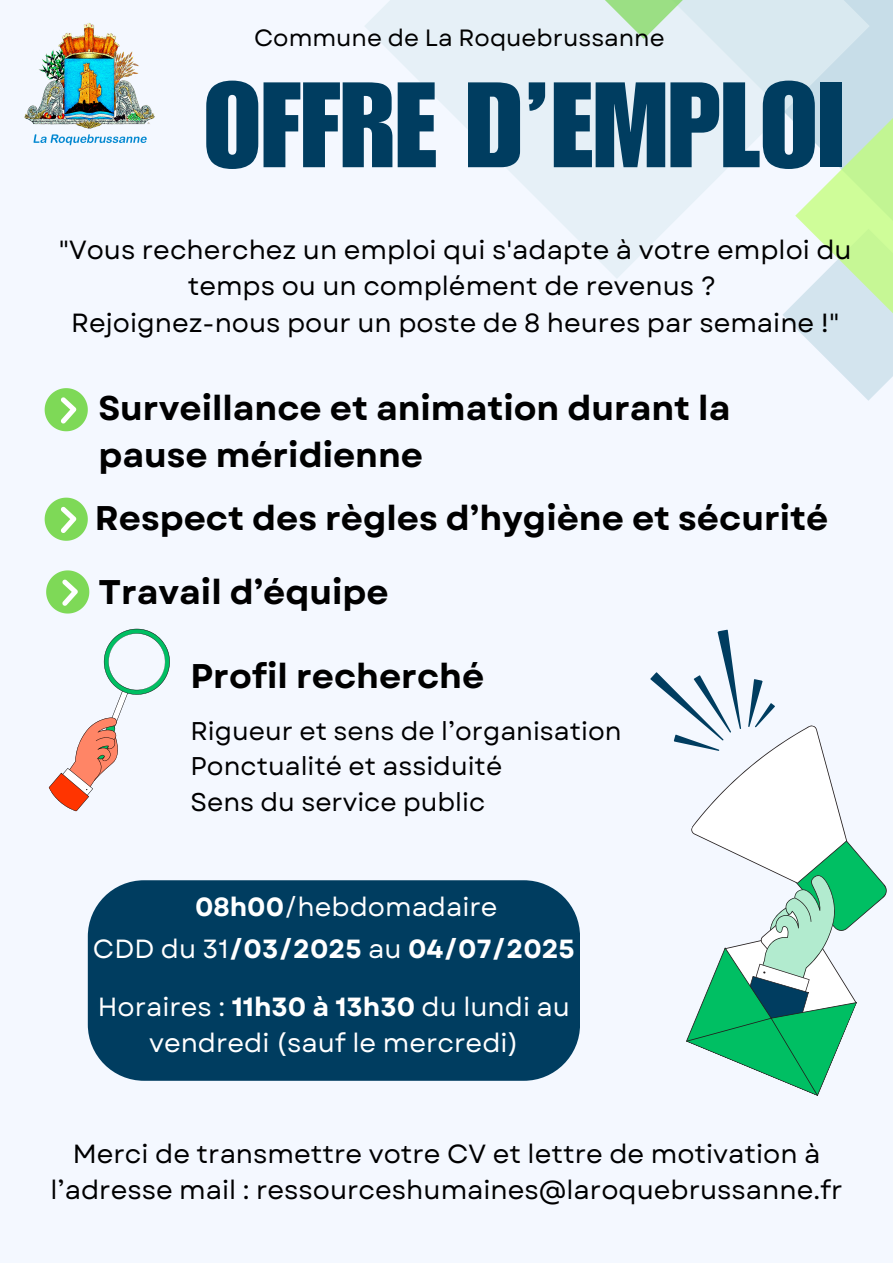
<style>
.page{position:relative;width:893px;height:1263px;background:#f4f8ff}
.page>*{position:absolute;margin:0;border:0;box-sizing:border-box;transform-origin:0 0}
.t1{font:118.8px "Impact LT Std";color:#003d60}
.t2{font:700 34.2px/47.6px "Garet";color:#000}
.t3{font:26.25px/36.6px "Garet";color:#000;text-align:center}
.t4{font:26.25px/36.6px "Garet";color:#fff;text-align:center}
.t5{font:700 26.25px "Garet";color:#fff}
.t6{font:25.58px/35.7px "Garet";color:#000}
.t7{font:23.55px "Garet";color:#000}
.s1{font-weight:700}
.s2{font-weight:400}
</style>
<div class="page">
<svg style="left:45px;top:388px;width:43px;height:43px"></svg>
<svg style="left:45px;top:498px;width:43px;height:43px"></svg>
<div style="left:88px;top:880px;width:492px;height:201px;background:#003d60;border-radius:56px"></div>
<svg style="left:650px;top:629px;width:237px;height:467px"></svg>
<svg style="left:783px;top:46px;width:110px;height:355px"></svg>
<svg style="left:365px;top:0;width:504px;height:279px"></svg>
<svg style="left:515px;top:0;width:257px;height:39px"></svg>
<img style="left:24px;top:23px;width:130px;height:123px">
<svg style="left:46px;top:570px;width:124px;height:242px"></svg>
<p class="t7" style="left:254px;top:21px;width:412px">Commune de La Roquebrussanne</p>
<p class="t1" style="left:204px;top:82px;width:641px">OFFRE D’EMPLOI</p>
<h1 class="t3" style="left:59px;top:231px;width:794px">"Vous recherchez un emploi qui s'adapte à votre emploi du temps ou un complément de revenus ?<br>Rejoignez-nous pour un poste de 8 heures par semaine !"</h1>
<p class="t2" style="left:98px;top:384px;width:633px">Surveillance et animation durant la pause méridienne</p>
<h3 class="t2" style="left:95px;top:495px;width:735px">Respect des règles d’hygiène et sécurité</h3>
<p class="t2" style="left:98px;top:568px;width:292px">Travail d’équipe</p>
<p class="t2" style="left:190px;top:652px;width:295px">Profil recherché</p>
<h2 class="t6" style="left:190px;top:713px;width:432px">Rigueur et sens de l’organisation<br>Ponctualité et assiduité<br>Sens du service public</h2>
<p class="t4" style="left:195px;top:888px;width:304px"><span class="s1">08h00</span>/hebdomadaire</p>
<h2 class="t5" style="left:93px;top:930px;width:483px"><span class="s2">CDD du 31</span>/03/2025 <span class="s2">au</span> 04/07/2025</h2>
<p class="t4" style="left:98px;top:988px;width:474px">Horaires : <span class="s1">11h30 à 13h30</span> du lundi au vendredi (sauf le mercredi)</p>
<h2 class="t3" style="left:51px;top:1135px;width:793px">Merci de transmettre votre CV et lettre de motivation à l’adresse mail : ressourceshumaines@laroquebrussanne.fr</h2>
</div>
